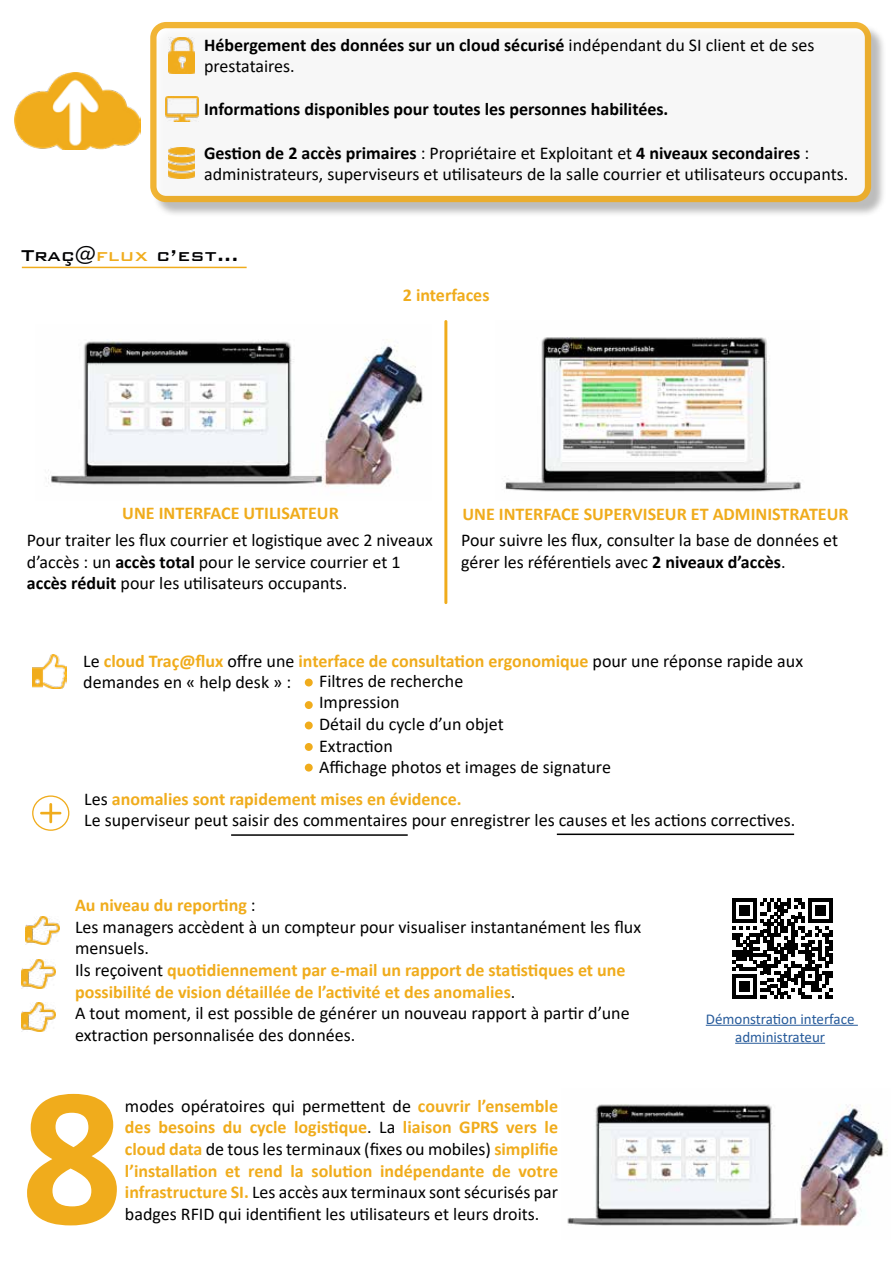
<style>
.page{position:relative;width:893px;height:1263px;background:#fff}
.page>*{position:absolute;margin:0;border:0;box-sizing:border-box;transform-origin:0 0}
.t1{font:700 201px "Calibri";color:#f0ac1c}
.t2{font:500 21px "Bank Gothic BT";color:#020203}
.t3{font:18px/21.6px "Calibri";color:#000}
.t4{font:700 18px/21.6px "Calibri";color:#f0ac1c;text-align:justify}
.t5{font:700 18px "Calibri";color:#000}
.t6{font:15px/18px "Calibri";color:#275b9b;text-align:center}
.s1{font-weight:700}
.s2{color:#f0ac1c}
.s3{font-weight:700;color:#f0ac1c}
.s4{font-weight:400;color:#000}
</style>
<div class="page">
<div style="left:152px;top:24px;width:734px;height:193px;background:#424241;opacity:.36"></div>
<div style="left:153px;top:25px;width:715px;height:174px;background:#f7f7f7;border-radius:13px"></div>
<div style="left:150px;top:22px;width:721px;height:180px;border:6px solid #f0ac1c;border-radius:13px"></div>
<hr style="left:22px;top:267px;width:225px;height:1px;background:#f0ac1c">
<hr style="left:444px;top:320px;width:3px;height:284px;background:#f0ac1c">
<img style="left:48px;top:341px;width:375px;height:146px">
<img style="left:504px;top:337px;width:297px;height:155px">
<svg style="left:732px;top:898px;width:100px;height:100px"></svg>
<hr style="left:706px;top:1025px;width:152px;height:1px;background:#275b9b">
<hr style="left:735px;top:1043px;width:90px;height:1px;background:#275b9b">
<hr style="left:231px;top:834px;width:177px;height:2px;background:#000">
<hr style="left:557px;top:833px;width:237px;height:2px;background:#000">
<img style="left:15px;top:72px;width:125px;height:78px">
<img style="left:169px;top:37px;width:26px;height:36px">
<img style="left:165px;top:96px;width:33px;height:26px">
<img style="left:169px;top:147px;width:26px;height:31px">
<div style="left:305px;top:678px;width:8px;height:8px;background:#f0ac1c;border-radius:50%"></div>
<div style="left:305px;top:701px;width:8px;height:8px;background:#f0ac1c;border-radius:50%"></div>
<div style="left:305px;top:721px;width:8px;height:8px;background:#f0ac1c;border-radius:50%"></div>
<div style="left:305px;top:743px;width:8px;height:8px;background:#f0ac1c;border-radius:50%"></div>
<div style="left:305px;top:764px;width:8px;height:7px;background:#f0ac1c;border-radius:50%"></div>
<img style="left:567px;top:1104px;width:321px;height:122px">
<hr style="left:49px;top:803px;width:3px;height:20px;background:#f0ac1c">
<hr style="left:40px;top:812px;width:21px;height:2px;background:#f0ac1c">
<div style="left:32px;top:795px;width:37px;height:36px;border:1px solid #f0ac1c;border-radius:50%"></div>
<img style="left:26px;top:916px;width:34px;height:29px">
<img style="left:22px;top:959px;width:34px;height:29px">
<img style="left:22px;top:1002px;width:34px;height:29px">
<img style="left:32px;top:655px;width:34px;height:33px">
<p class="t3" style="left:204px;top:33px;width:612px"><span class="s1">Hébergement des données sur un cloud sécurisé</span> indépendant du SI client et de ses prestataires.</p>
<p class="t5" style="left:204px;top:97px;width:466px">Informations disponibles pour toutes les personnes habilitées.</p>
<p class="t3" style="left:204px;top:141px;width:646px"><span class="s1">Gestion de 2 accès primaires</span> : Propriétaire et Exploitant et <span class="s1">4 niveaux secondaires</span> : administrateurs, superviseurs et utilisateurs de la salle courrier et utilisateurs occupants.</p>
<p class="t2" style="left:21px;top:244px;width:219px">Traç@<span class="s2">flux</span> c’est...</p>
<p class="t4" style="left:403px;top:284px;width:88px">2 interfaces</p>
<p class="t4" style="left:122px;top:502px;width:218px">UNE INTERFACE UTILISATEUR</p>
<p class="t4" style="left:462px;top:503px;width:388px">UNE INTERFACE SUPERVISEUR ET ADMINISTRATEUR</p>
<p class="t3" style="left:27px;top:529px;width:407px">Pour traiter les flux courrier et logistique avec 2 niveaux d’accès : un <span class="s1">accès total</span> pour le service courrier et 1 <span class="s1">accès réduit</span> pour les utilisateurs occupants.</p>
<p class="t3" style="left:461px;top:529px;width:378px">Pour suivre les flux, consulter la base de données et gérer les référentiels avec <span class="s1">2 niveaux d’accès</span>.</p>
<p class="t3" style="left:83px;top:649px;width:721px">Le <span class="s3">cloud Traç@flux</span> offre une <span class="s3">interface de consultation ergonomique</span> pour une réponse rapide aux demandes en « help desk » :</p>
<p class="t3" style="left:319px;top:669px;width:293px">Filtres de recherche<br>Impression<br>Détail du cycle d’un objet<br>Extraction<br>Affichage photos et images de signature</p>
<p class="t3" style="left:84px;top:787px;width:713px">Les <span class="s3">anomalies sont rapidement mises en évidence.<br></span>Le superviseur peut saisir des commentaires pour enregistrer les causes et les actions correctives.</p>
<p class="t3" style="left:75px;top:894px;width:568px"><span class="s3">Au niveau du reporting</span> :<br>Les managers accèdent à un compteur pour visualiser instantanément les flux mensuels.<br>Ils reçoivent <span class="s3">quotidiennement par e-mail un rapport de statistiques et une possibilité de vision détaillée de l’activité et des anomalies</span>.<br>A tout moment, il est possible de générer un nouveau rapport à partir d’une extraction personnalisée des données.</p>
<h1 class="t1" style="left:21px;top:1014px;width:103px">8</h1>
<p class="t4" style="left:125px;top:1095px;width:435px"><span class="s4">modes opératoires qui permettent de</span> couvrir l’ensemble des besoins du cycle logistique<span class="s4">. La</span> liaison GPRS vers le cloud data <span class="s4">de tous les terminaux (fixes ou mobiles)</span> simplifie l’installation et rend la solution indépendante de votre infrastructure SI. <span class="s4">Les accès aux terminaux sont sécurisés par</span></p>
<p class="t3" style="left:125px;top:1202px;width:416px">badges RFID qui identifient les utilisateurs et leurs droits.</p>
<p class="t6" style="left:706px;top:1009px;width:150px">Démonstration interface administrateur</p>
</div>
